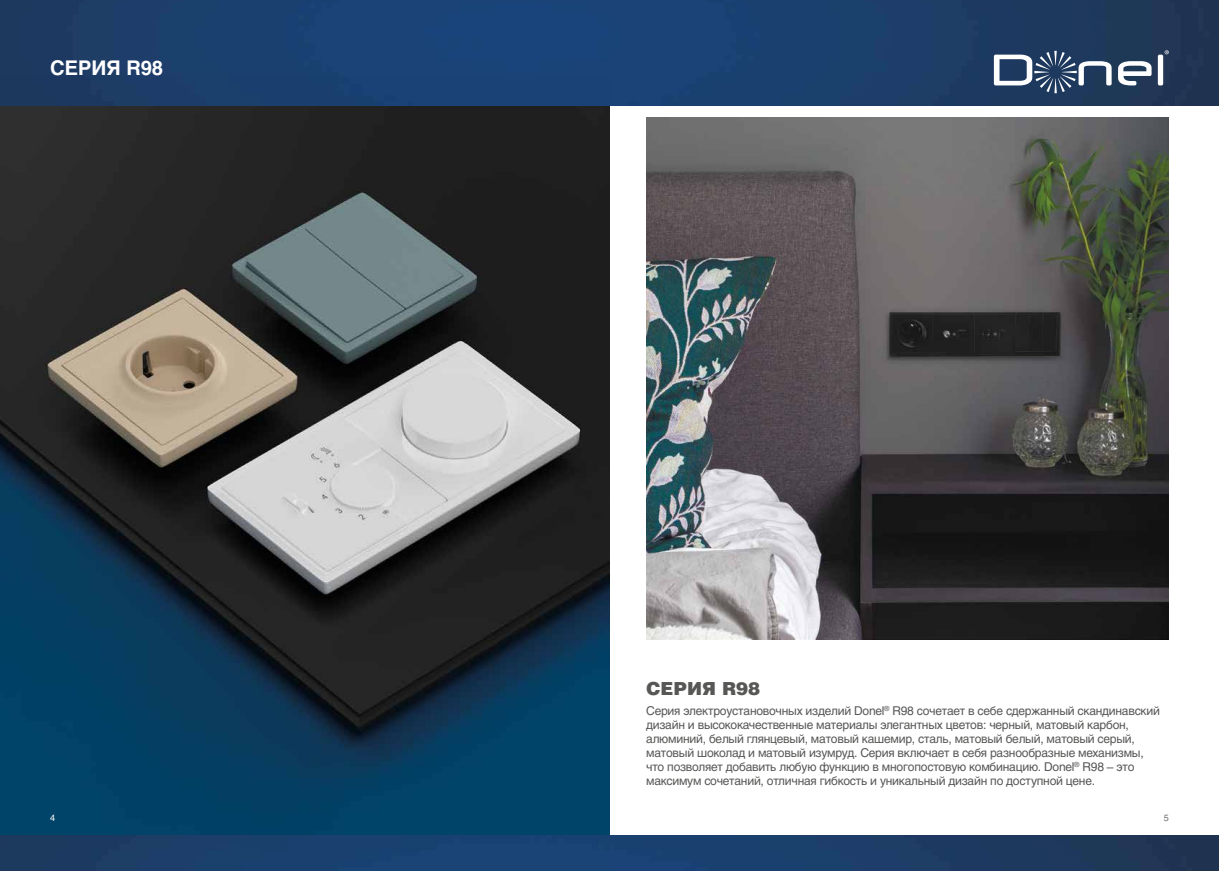
<style>
.page{position:relative;width:1219px;height:871px;background:#fff}
.page>*{position:absolute;margin:0;border:0;box-sizing:border-box;transform-origin:0 0}
.t1{font:700 20px "Helios C";color:#fff}
.t2{font:18px "Helios Black C";color:#575756}
.t3{font:12px/14px "Helios C";letter-spacing:-.02em;color:#575756}
.t4{font:9px "Helios C";color:#706f6f}
.t5{font:9px "Helios C";color:#fff}
</style>
<div class="page">
<img style="left:646px;top:117px;width:523px;height:522px">
<img style="left:0;top:106px;width:609px;height:729px">
<img style="left:0;top:835px;width:1219px;height:35px">
<img style="left:0;top:0;width:1219px;height:106px">
<svg style="left:1118px;top:61px;width:33px;height:24px"></svg>
<div style="left:1158px;top:55px;width:5px;height:30px;background:#fff;border-radius:2px"></div>
<svg style="left:994px;top:51px;width:118px;height:42px"></svg>
<svg style="left:1165px;top:50px;width:4px;height:4px"></svg>
<h1 class="t1" style="left:50px;top:56px;width:115px">СЕРИЯ R98</h1>
<p class="t5" style="left:50px;top:811px;width:7px">4</p>
<h2 class="t2" style="left:646px;top:677px;width:116px">СЕРИЯ R98</h2>
<p class="t3" style="left:646px;top:703px;width:515px">Серия электроустановочных изделий Donel<sup>®</sup> R98 сочетает в себе сдержанный скандинавский дизайн и высококачественные материалы элегантных цветов: черный, матовый карбон, алюминий, белый глянцевый, матовый кашемир, сталь, матовый белый, матовый серый, матовый шоколад и матовый изумруд. Серия включает в себя разнообразные механизмы, что позволяет добавить любую функцию в многопостовую комбинацию. Donel<sup>®</sup> R98 – это максимум сочетаний, отличная гибкость и уникальный дизайн по доступной цене.</p>
<p class="t4" style="left:1164px;top:811px;width:7px">5</p>
</div>
